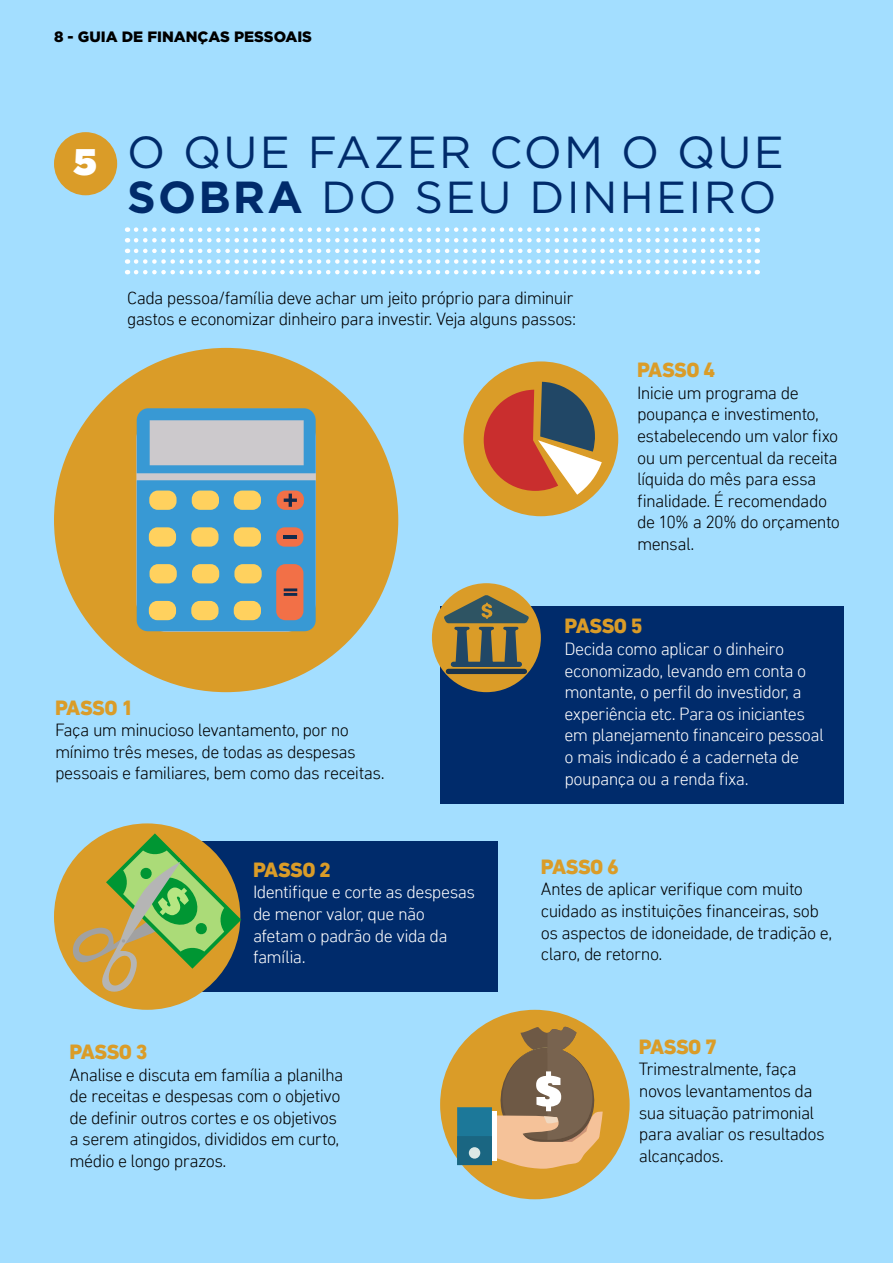
<style>
.page{position:relative;width:893px;height:1263px;background:#a3deff}
.page>*{position:absolute;margin:0;border:0;box-sizing:border-box;transform-origin:0 0}
.t1{font:44.85px/45px "Gotham";letter-spacing:.05em;color:#002b6b}
.t2{font:900 37.05px "Gotham";color:#fff}
.t3{font:800 21px "DIN Next LT Pro";letter-spacing:-.025em;color:#da9c28}
.t4{font:300 18px/21.6px "DIN Next LT Pro";letter-spacing:-.035em;color:#000}
.t5{font:300 18px/21.6px "DIN Next LT Pro";letter-spacing:-.035em;color:#fff}
.t6{font:900 15px "Gotham";color:#000}
.s1{font-weight:700}
</style>
<div class="page">
<div style="left:54px;top:132px;width:63px;height:63px;background:#da9c28;border-radius:50%"></div>
<svg style="left:136px;top:227px;width:622px;height:5px"></svg>
<svg style="left:136px;top:238px;width:622px;height:4px"></svg>
<svg style="left:136px;top:249px;width:622px;height:4px"></svg>
<svg style="left:136px;top:259px;width:622px;height:5px"></svg>
<svg style="left:136px;top:270px;width:622px;height:4px"></svg>
<div style="left:54px;top:348px;width:344px;height:344px;background:#da9c28;border-radius:50%"></div>
<div style="left:136px;top:409px;width:180px;height:223px;background:#ccc9cc;border-radius:30px"></div>
<svg style="left:137px;top:408px;width:179px;height:65px"></svg>
<svg style="left:137px;top:480px;width:179px;height:151px;background:#6fa0af"></svg>
<div style="left:463px;top:361px;width:155px;height:155px;background:#da9c28;border-radius:50%"></div>
<svg style="left:484px;top:382px;width:118px;height:113px"></svg>
<div style="left:440px;top:1010px;width:190px;height:189px;background:#da9c28;border-radius:50%"></div>
<svg style="left:457px;top:1025px;width:161px;height:144px"></svg>
<div style="left:469px;top:1147px;width:11px;height:11px;background:#dbe8e6;border-radius:50%"></div>
<div style="left:167px;top:841px;width:330px;height:151px;background:#002b6b"></div>
<div style="left:54px;top:823px;width:186px;height:187px;background:#da9c28;border-radius:50%"></div>
<svg style="left:66px;top:833px;width:175px;height:165px"></svg>
<div style="left:440px;top:606px;width:403px;height:198px;background:#002b6b"></div>
<div style="left:432px;top:583px;width:109px;height:109px;background:#da9c28;border-radius:50%"></div>
<svg style="left:444px;top:595px;width:85px;height:79px"></svg>
<p class="t6" style="left:54px;top:26px;width:260px">8 - GUIA DE FINANÇAS PESSOAIS</p>
<h2 class="t2" style="left:73px;top:135px;width:25px">5</h2>
<h1 class="t1" style="left:127px;top:129px;width:658px">O QUE FAZER COM O QUE<br><span class="s1">SOBRA</span> DO SEU DINHEIRO</h1>
<p class="t4" style="left:127px;top:287px;width:450px">Cada pessoa/família deve achar um jeito próprio para diminuir gastos e economizar dinheiro para investir. Veja alguns passos:</p>
<p class="t3" style="left:637px;top:358px;width:80px">PASSO 4</p>
<p class="t4" style="left:637px;top:382px;width:204px">Inicie um programa de poupança e investimento, estabelecendo um valor fixo ou um percentual da receita líquida do mês para essa finalidade. É recomendado de 10% a 20% do orçamento mensal.</p>
<p class="t3" style="left:55px;top:695px;width:80px">PASSO 1</p>
<p class="t4" style="left:55px;top:719px;width:331px">Faça um minucioso levantamento, por no mínimo três meses, de todas as despesas pessoais e familiares, bem como das receitas.</p>
<p class="t3" style="left:253px;top:857px;width:80px">PASSO 2</p>
<p class="t5" style="left:253px;top:881px;width:224px">Identifique e corte as despesas de menor valor, que não afetam o padrão de vida da família.</p>
<p class="t3" style="left:70px;top:1039px;width:80px">PASSO 3</p>
<p class="t4" style="left:70px;top:1063px;width:275px">Analise e discuta em família a planilha de receitas e despesas com o objetivo de definir outros cortes e os objetivos a serem atingidos, divididos em curto, médio e longo prazos.</p>
<p class="t3" style="left:564px;top:614px;width:80px">PASSO 5</p>
<p class="t5" style="left:564px;top:638px;width:261px">Decida como aplicar o dinheiro economizado, levando em conta o montante, o perfil do investidor, a experiência etc. Para os iniciantes em planejamento financeiro pessoal o mais indicado é a caderneta de poupança ou a renda fixa.</p>
<p class="t3" style="left:541px;top:854px;width:80px">PASSO 6</p>
<p class="t4" style="left:541px;top:878px;width:293px">Antes de aplicar verifique com muito cuidado as instituições financeiras, sob os aspectos de idoneidade, de tradição e, claro, de retorno.</p>
<p class="t3" style="left:639px;top:1034px;width:80px">PASSO 7</p>
<p class="t4" style="left:639px;top:1058px;width:187px">Trimestralmente, faça novos levantamentos da sua situação patrimonial para avaliar os resultados alcançados.</p>
</div>
